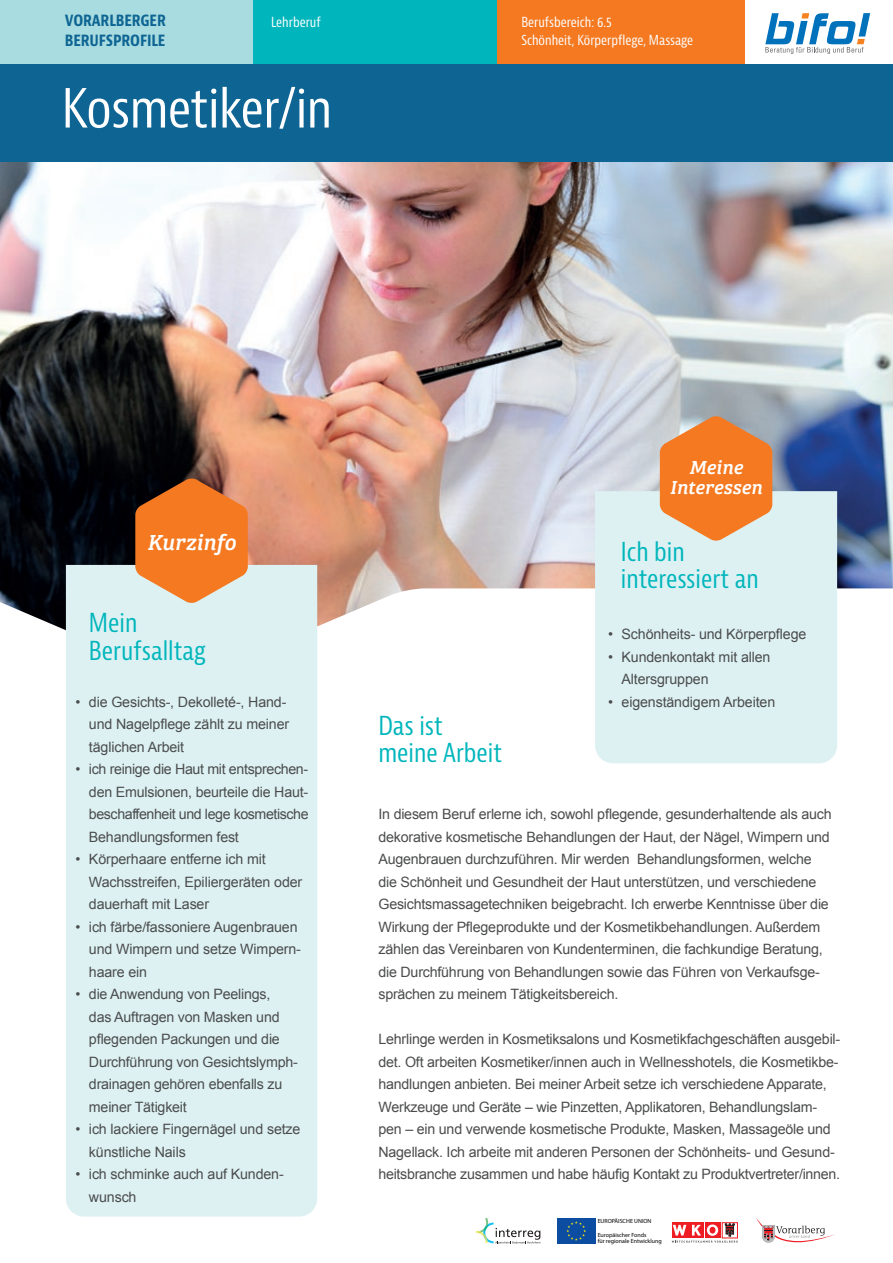
<style>
.page{position:relative;width:893px;height:1263px;background:#fff}
.page>*{position:absolute;margin:0;border:0;box-sizing:border-box;transform-origin:0 0}
.t1{font:condensed 52.5px "Bernina Sans";letter-spacing:-.01em;color:#fff}
.t2{font:condensed 25.5px/27px "Bernina Sans";color:#00b6bc}
.t3{font:italic 22.5px "Bree Serif";color:#fff}
.t4{font:italic 19.5px/19.5px "Bree Serif";letter-spacing:.01em;color:#fff;text-align:center}
.t5{font:700 condensed 16.5px "Bernina Sans";letter-spacing:-.01em;color:#0e6593}
.t6{font:14.25px/22.5px "Arial";letter-spacing:-.015em;color:#4b4c4d}
.t7{font:condensed 13.5px/18px "Bernina Sans";color:#fff}
.t8{font:6px/5.8px "Myriad Pro";color:#000001}
</style>
<div class="page">
<img style="left:0;top:162px;width:893px;height:469px">
<div style="left:0;top:0;width:253px;height:64px;background:#a9dce0"></div>
<div style="left:493px;top:0;width:252px;height:64px;background:#f47921"></div>
<div style="left:253px;top:0;width:243px;height:64px;background:#00b6bc"></div>
<svg style="left:765px;top:13px;width:105px;height:41px"></svg>
<div style="left:705px;top:1222px;width:15px;height:16px;background:#ee1d23"></div>
<div style="left:688px;top:1222px;width:16px;height:16px;background:#ee1d23"></div>
<div style="left:672px;top:1222px;width:15px;height:16px;background:#ee1d23"></div>
<svg style="left:722px;top:1222px;width:16px;height:2px"></svg>
<svg style="left:672px;top:1224px;width:66px;height:18px"></svg>
<div style="left:557px;top:1218px;width:39px;height:26px;background:#0d4da1"></div>
<svg style="left:566px;top:1221px;width:20px;height:20px"></svg>
<svg style="left:476px;top:1218px;width:64px;height:26px"></svg>
<svg style="left:756px;top:1218px;width:79px;height:25px"></svg>
<div style="left:0;top:64px;width:893px;height:98px;background:#0e6593"></div>
<div style="left:66px;top:565px;width:251px;height:651px;background:#ddf1f3"></div>
<svg style="left:135px;top:478px;width:113px;height:125px"></svg>
<div style="left:595px;top:491px;width:242px;height:272px;background:#ddf1f3"></div>
<svg style="left:660px;top:416px;width:112px;height:125px"></svg>
<p class="t5" style="left:65px;top:10px;width:103px">VORARLBERGER</p>
<p class="t7" style="left:271px;top:13px;width:51px">Lehrberuf</p>
<p class="t5" style="left:65px;top:30px;width:102px">BERUFSPROFILE</p>
<h1 class="t1" style="left:62px;top:76px;width:272px">Kosmetiker/in</h1>
<p class="t7" style="left:521px;top:13px;width:173px">Berufsbereich: 6.5<br>Schönheit, Körperpflege, Massage</p>
<h3 class="t3" style="left:147px;top:524px;width:90px">Kurzinfo</h3>
<h2 class="t2" style="left:89px;top:610px;width:118px">Mein<br>Berufsalltag</h2>
<p class="t6" style="left:89px;top:690px;width:202px;text-indent:-13px">• die Gesichts-, Dekolleté-, Hand&shy;und Nagelpflege zählt zu meiner täglichen Arbeit</p>
<p class="t6" style="left:89px;top:758px;width:221px;text-align:justify;text-indent:-13px">• ich reinige die Haut mit entsprechen&shy;den Emulsionen, beurteile die Haut&shy;beschaffenheit und lege kosmetische Behandlungsformen fest</p>
<p class="t6" style="left:89px;top:848px;width:215px;text-indent:-13px">• Körperhaare entferne ich mit<br>Wachsstreifen, Epiliergeräten oder dauerhaft mit Laser</p>
<p class="t6" style="left:89px;top:915px;width:214px;text-indent:-13px">• ich färbe/fassoniere Augenbrauen und Wimpern und setze Wimpern&shy;haare ein</p>
<p class="t6" style="left:89px;top:983px;width:210px;text-indent:-13px">• die Anwendung von Peelings,<br>das Auftragen von Masken und pflegenden Packungen und die<br>Durchführung von Gesichtslymph&shy;drainagen gehören ebenfalls zu meiner Tätigkeit</p>
<p class="t6" style="left:89px;top:1118px;width:213px;text-indent:-13px">• ich lackiere Fingernägel und setze künstliche Nails</p>
<p class="t6" style="left:89px;top:1163px;width:196px;text-indent:-13px">• ich schminke auch auf Kunden&shy;wunsch</p>
<h3 class="t4" style="left:670px;top:456px;width:94px">Meine<br>Interessen</h3>
<h2 class="t2" style="left:621px;top:539px;width:139px">Ich bin interessiert an</h2>
<h2 class="t2" style="left:378px;top:712px;width:125px">Das ist meine Arbeit</h2>
<p class="t6" style="left:608px;top:623px;width:200px">• Schönheits- und Körperpflege</p>
<p class="t6" style="left:622px;top:645px;width:150px;text-indent:-14px">• Kundenkontakt mit allen<br>Altersgruppen</p>
<p class="t6" style="left:608px;top:690px;width:169px">• eigenständigem Arbeiten</p>
<p class="t6" style="left:378px;top:803px;width:455px">In diesem Beruf erlerne ich, sowohl pflegende, gesunderhaltende als auch dekorative kosmetische Behandlungen der Haut, der Nägel, Wimpern und Augenbrauen durchzuführen. Mir werden Behandlungsformen, welche die Schönheit und Gesundheit der Haut unterstützen, und verschiedene Gesichtsmassagetechniken beigebracht. Ich erwerbe Kenntnisse über die Wirkung der Pflegeprodukte und der Kosmetikbehandlungen. Außerdem zählen das Vereinbaren von Kundenterminen, die fachkundige Beratung, die Durchführung von Behandlungen sowie das Führen von Verkaufsge&shy;sprächen zu meinem Tätigkeitsbereich.</p>
<p class="t6" style="left:378px;top:1028px;width:463px">Lehrlinge werden in Kosmetiksalons und Kosmetikfachgeschäften ausgebil&shy;det. Oft arbeiten Kosmetiker/innen auch in Wellnesshotels, die Kosmetikbe&shy;handlungen anbieten. Bei meiner Arbeit setze ich verschiedene Apparate, Werkzeuge und Geräte – wie Pinzetten, Applikatoren, Behandlungslam&shy;pen – ein und verwende kosmetische Produkte, Masken, Massageöle und Nagellack. Ich arbeite mit anderen Personen der Schönheits- und Gesund&shy;heitsbranche zusammen und habe häufig Kontakt zu Produktvertreter/innen.</p>
<p class="t8" style="left:598px;top:1218px;width:55px">EUROPÄISCHE UNION</p>
<p class="t8" style="left:598px;top:1232px;width:66px">Europäischer Fonds<br>für regionale Entwicklung</p>
</div>
